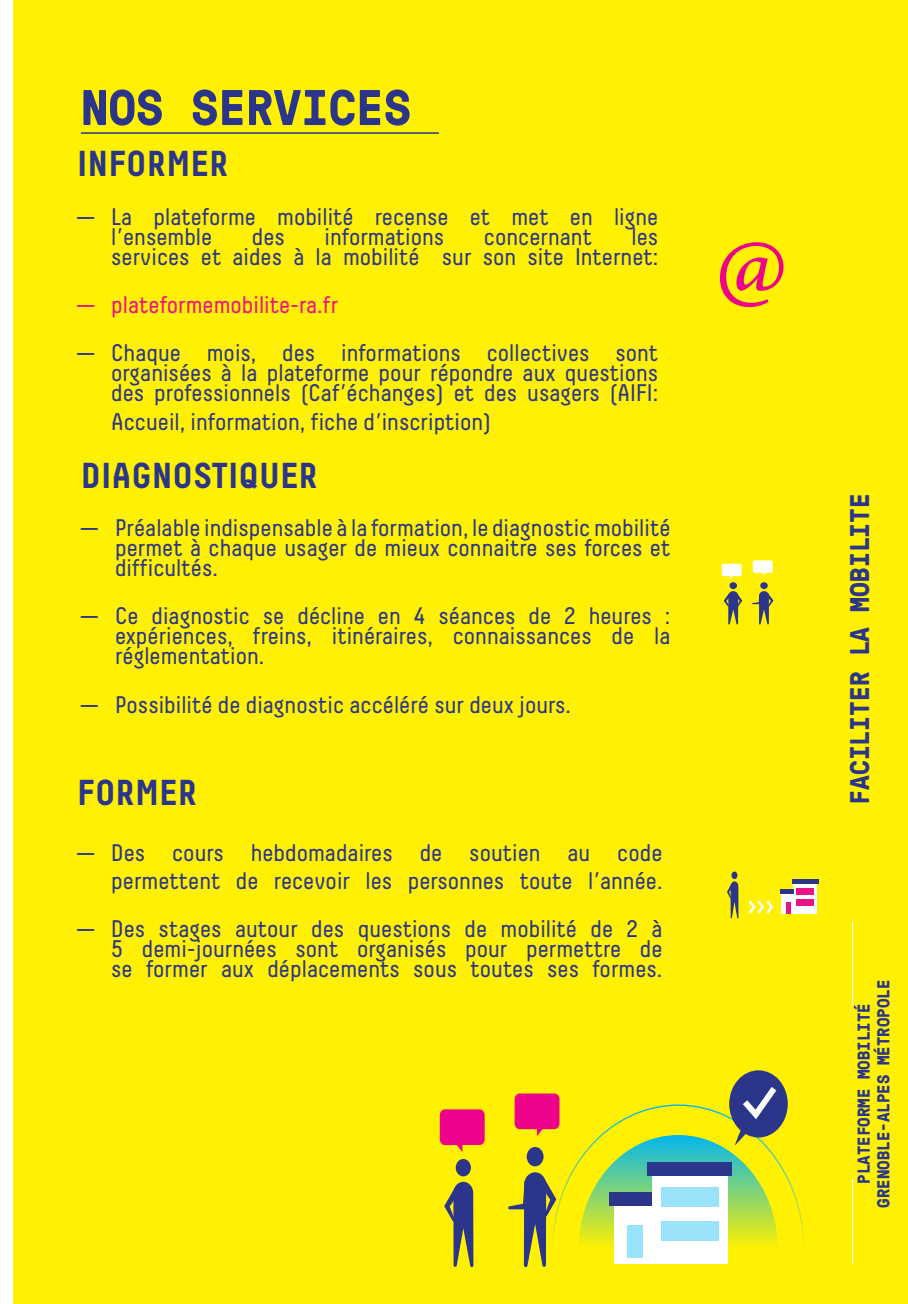
<style>
.page{position:relative;width:908px;height:1304px;background:#fff}
.page>*{position:absolute;margin:0;border:0;box-sizing:border-box;transform-origin:0 0}
.t1{font:96px "Minion Pro";color:#ed028c}
.t2{font:700 50px "GT Pressura Mono";color:#2b358a}
.t3{font:700 36px "Decima";color:#2b358a}
.t4{font:700 27px "GT Pressura Mono";color:#2b358a}
.t5{font:24px/20px "Decima";color:#2b358a;text-align:justify}
.t6{font:24px "Decima";color:#ea1489}
.t7{font:700 17.2px/19.4px "GT Pressura Mono";color:#2b358a;text-align:center}
</style>
<div class="page">
<div style="left:14px;top:0;width:893px;height:1304px;background:#fff101"></div>
<svg style="left:727px;top:871px;width:46px;height:48px"></svg>
<div style="left:781px;top:891px;width:23px;height:23px;background:#fff"></div>
<div style="left:793px;top:881px;width:23px;height:33px;background:#fff"></div>
<div style="left:791px;top:879px;width:27px;height:5px;background:#2b358a"></div>
<div style="left:796px;top:888px;width:17px;height:7px;background:#ea1489"></div>
<div style="left:796px;top:899px;width:17px;height:7px;background:#ea1489"></div>
<div style="left:779px;top:889px;width:14px;height:5px;background:#2b358a"></div>
<div style="left:785px;top:903px;width:5px;height:11px;background:#ea1489"></div>
<hr style="left:81px;top:132px;width:357px;height:2px;background:#2b358a">
<svg style="left:721px;top:560px;width:53px;height:65px"></svg>
<hr style="left:851px;top:1179px;width:1px;height:85px;background:#fff">
<hr style="left:851px;top:921px;width:1px;height:85px;background:#fff">
<div style="left:729px;top:1070px;width:58px;height:67px;background:#2b358a;border-radius:50%"></div>
<svg style="left:439px;top:1080px;width:365px;height:188px"></svg>
<h2 class="t2" style="left:81px;top:71px;width:331px">NOS SERVICES</h2>
<h3 class="t3" style="left:77px;top:142px;width:153px">INFORMER</h3>
<p class="t5" style="left:111px;top:206px;width:548px;text-indent:-34px">— La plateforme mobilité recense et met en ligne l’ensemble</p>
<p class="t5" style="left:252px;top:226px;width:35px">des</p>
<p class="t5" style="left:324px;top:226px;width:121px">informations</p>
<p class="t5" style="left:483px;top:226px;width:110px">concernant</p>
<p class="t5" style="left:111px;top:226px;width:548px;text-align:right">les<br>services et aides à la mobilité sur son site Internet:</p>
<p class="t6" style="left:77px;top:291px;width:262px">— plateformemobilite-ra.fr</p>
<p class="t5" style="left:111px;top:343px;width:548px;text-indent:-34px">— Chaque mois, des informations collectives sont organisées à la plateforme pour répondre aux questions des professionnels (Caf’échanges) et des usagers (AIFI:</p>
<p class="t5" style="left:111px;top:412px;width:381px">Accueil, information, fiche d’inscription)</p>
<h3 class="t3" style="left:81px;top:454px;width:239px">DIAGNOSTIQUER</h3>
<p class="t5" style="left:115px;top:518px;width:556px;text-indent:-34px">— Préalable indispensable à la formation, le diagnostic mobilité permet à chaque usager de mieux connaitre ses forces et difficultés.</p>
<p class="t5" style="left:115px;top:606px;width:556px;text-indent:-34px">— Ce diagnostic se décline en 4 séances de 2 heures : expériences, freins, itinéraires, connaissances de la réglementation.</p>
<p class="t5" style="left:81px;top:694px;width:491px">— Possibilité de diagnostic accéléré sur deux jours.</p>
<h3 class="t3" style="left:77px;top:771px;width:21px">FORM</h3>
<h3 class="t3" style="left:159px;top:771px;width:40px">ER</h3>
<p class="t5" style="left:77px;top:838px;width:586px;line-height:28px;text-align:right">— Des cours hebdomadaires de soutien au code permettent de recevoir les personnes toute l’année.</p>
<p class="t5" style="left:111px;top:919px;width:552px;text-indent:-34px">— Des stages autour des questions de mobilité de 2 à 5 demi-journées sont organisés pour permettre de se former aux déplacements sous toutes ses formes.</p>
<h1 class="t1" style="left:714px;top:203px;width:74px">@</h1>
<p class="t4" style="left:839px;top:805px;width:309px;rotate:-90deg">FACILITER LA MOBILITE</p>
<p class="t7" style="left:853px;top:1208px;width:227px;rotate:-90deg">PLATEFORME MOBILITÉ<br>GRENOBLE-ALPES MÉTROPOLE</p>
</div>
